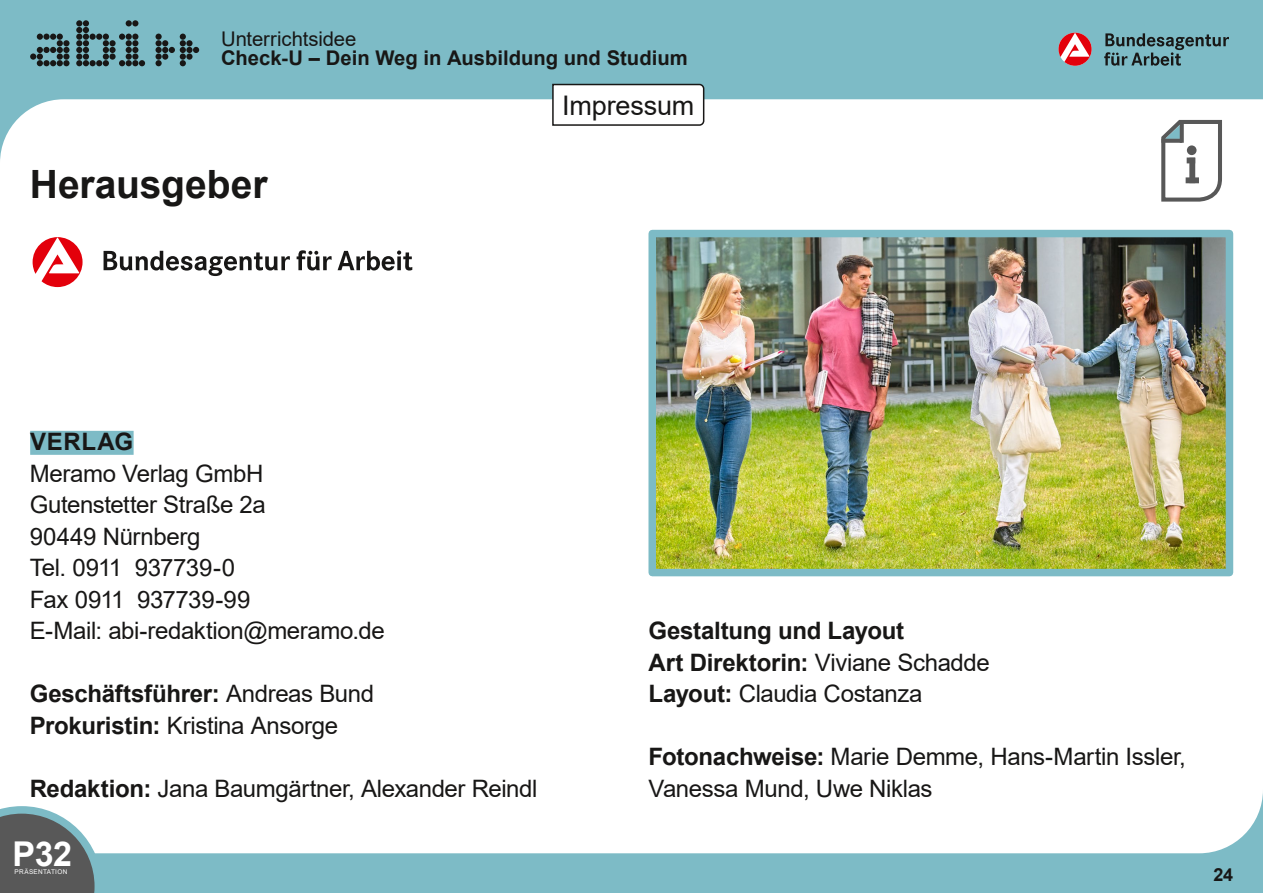
<style>
.page{position:relative;width:1263px;height:893px;background:#7dbbc6}
.page>*{position:absolute;margin:0;border:0;box-sizing:border-box;transform-origin:0 0}
.t1{font:700 39px "Arial";color:#181716}
.t2{font:700 34.2px "Arial";color:#fff}
.t3{font:27px "Arial";letter-spacing:-.005em;color:#181716}
.p_LB{font:24px/31.5px "Arial";letter-spacing:-.015em;color:#181716}
.p_LB-2{font:700 24px "Arial";letter-spacing:-.01em;color:#181716}
.H2_Unterlegt{font:700 24px "Arial";letter-spacing:.025em;color:#181716}
.t4{font:700 20.25px "Arial";color:#181716}
.t5{font:20.25px "Arial";letter-spacing:-.005em;color:#181716}
.t6{font:700 18px "Arial";color:#181716}
.t7{font:6.45px "Arial";letter-spacing:.05em;color:#fff}
.s1{font-weight:400}
.s2{font-weight:700}
</style>
<div class="page">
<div style="left:0;top:99px;width:1263px;height:754px;background:#fff"></div>
<svg style="left:1104px;top:33px;width:125px;height:33px"></svg>
<svg style="left:1058px;top:33px;width:33px;height:33px"></svg>
<svg style="left:30px;top:34px;width:40px;height:32px"></svg>
<svg style="left:76px;top:20px;width:69px;height:46px"></svg>
<svg style="left:155px;top:34px;width:44px;height:32px"></svg>
<svg style="left:0;top:806px;width:102px;height:87px;background:#757d7f"></svg>
<svg style="left:551px;top:83px;width:154px;height:44px;background:#e8e9ea"></svg>
<svg style="left:104px;top:251px;width:186px;height:25px;background:#b3b2b2"></svg>
<svg style="left:297px;top:250px;width:35px;height:20px"></svg>
<svg style="left:338px;top:250px;width:74px;height:21px;background:#a3a2a2"></svg>
<svg style="left:33px;top:237px;width:50px;height:50px;background:#f1858a"></svg>
<svg style="left:1157px;top:118px;width:67px;height:86px;background:#dcddde"></svg>
<svg style="left:1161px;top:139px;width:19px;height:4px"></svg>
<svg style="left:1180px;top:121px;width:4px;height:22px"></svg>
<div style="left:1185px;top:177px;width:14px;height:6px;background:#585858"></div>
<div style="left:1187px;top:158px;width:8px;height:5px;background:#585858"></div>
<div style="left:1189px;top:158px;width:6px;height:25px;background:#585858"></div>
<div style="left:1187px;top:145px;width:9px;height:10px;background:#585858;border-radius:50%"></div>
<div style="left:30px;top:431px;width:104px;height:24px;background:#7dbbc6"></div>
<img style="left:657px;top:239px;width:567px;height:328px">
<div style="left:648px;top:230px;width:585px;height:346px;border:8px solid #7dbbc6"></div>
<p class="t5" style="left:221px;top:25px;width:137px">Unterrichtsidee</p>
<p class="t4" style="left:221px;top:44px;width:468px">Check-U – Dein Weg in Ausbildung und Studium</p>
<h2 class="t1" style="left:30px;top:157px;width:239px">Herausgeber</h2>
<h1 class="t3" style="left:562px;top:87px;width:134px">Impressum</h1>
<p class="H2_Unterlegt" style="left:30px;top:425px;width:104px">VERLAG</p>
<p class="p_LB" style="left:30px;top:457px;width:238px">Meramo Verlag GmbH<br>Gutenstetter Straße 2a<br>90449 Nürnberg<br>Tel. 0911 937739-0<br>Fax 0911 937739-99</p>
<p class="p_LB" style="left:30px;top:615px;width:357px">E-Mail: abi-redaktion@meramo.de</p>
<p class="p_LB-2" style="left:30px;top:677px;width:346px">Geschäftsführer: <span class="s1">Andreas Bund</span></p>
<p class="p_LB" style="left:30px;top:709px;width:310px"><span class="s2">Prokuristin:</span> Kristina Ansorge</p>
<p class="p_LB" style="left:30px;top:772px;width:509px"><span class="s2">Redaktion:</span> Jana Baumgärtner, Alexander Reindl</p>
<h2 class="t2" style="left:13px;top:830px;width:61px">P32</h2>
<p class="t7" style="left:15px;top:867px;width:54px">PRÄSENTATION</p>
<p class="p_LB-2" style="left:648px;top:614px;width:257px">Gestaltung und Layout</p>
<p class="p_LB" style="left:648px;top:646px;width:343px"><span class="s2">Art Direktorin:</span> Viviane Schadde<br><span class="s2">Layout:</span> Claudia Costanza</p>
<p class="p_LB" style="left:648px;top:741px;width:539px"><span class="s2">Fotonachweise:</span> Marie Demme, Hans-Martin Issler,<br>Vanessa Mund, Uwe Niklas</p>
<p class="t6" style="left:1213px;top:861px;width:21px">24</p>
</div>
